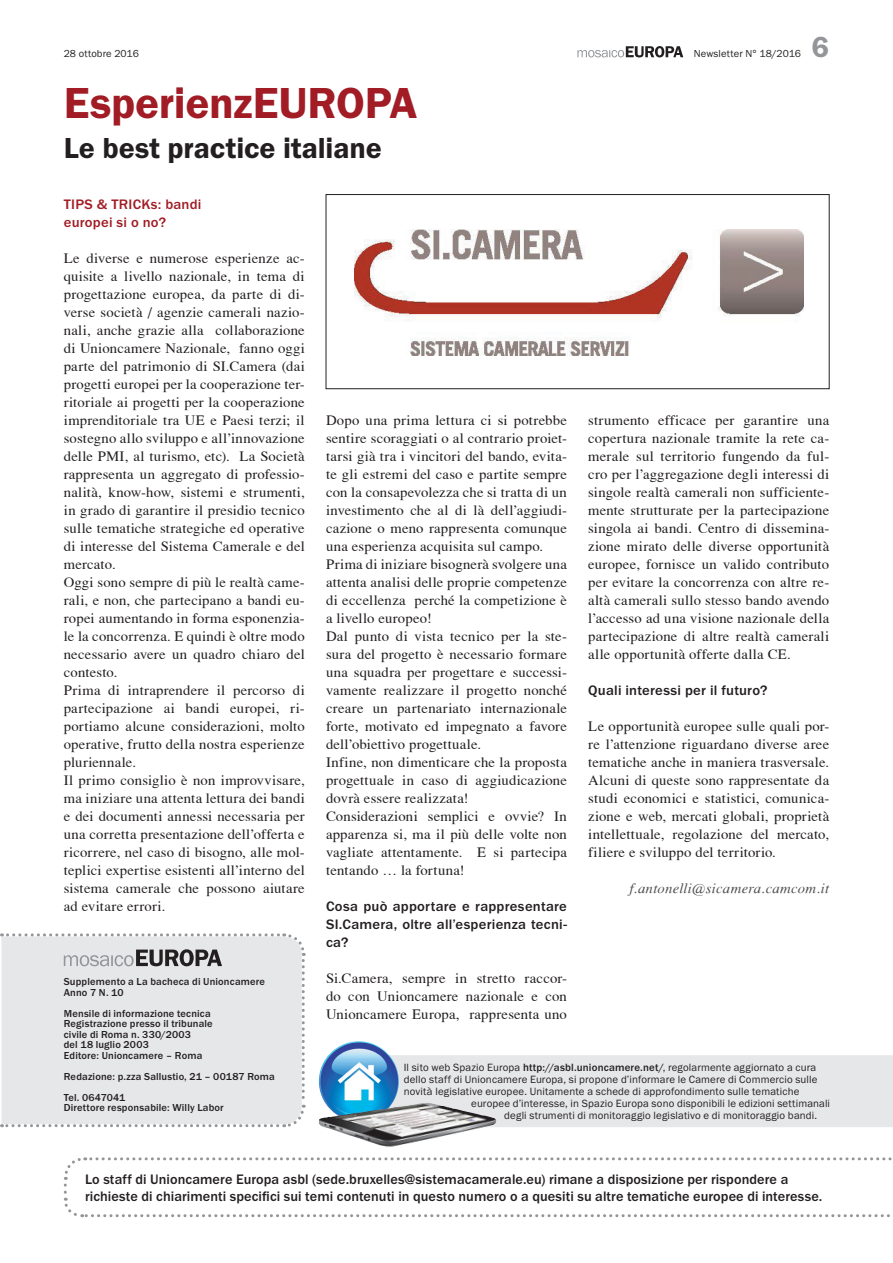
<style>
.page{position:relative;width:893px;height:1263px;background:#fff}
.page>*{position:absolute;margin:0;border:0;box-sizing:border-box;transform-origin:0 0}
.t1{font:600 45px "Franklin Gothic Itc T";letter-spacing:-.005em;color:#a11c25}
.t2{font:600 30px "Franklin Gothic Itc T";color:#231f20}
.t3{font:600 30px "Franklin Gothic Itc T";color:#939598}
.t4{font:14.25px/18px "T Acc LAD";letter-spacing:.015em;color:#231f20;text-align:justify}
.t5{font:500 14.25px/18px "Franklin Gothic Itc T";letter-spacing:.01em;color:#231f20}
.t6{font:500 14.25px/18px "Franklin Gothic Itc T";letter-spacing:.02em;color:#a11c25}
.t7{font:14.25px "T Acc LAD Italic";letter-spacing:.015em;color:#4b4c4d}
.t8{font:10.95px "Franklin Gothic Itc T";letter-spacing:.015em;color:#231f20}
.t9{font:500 10.5px/10.5px "Franklin Gothic Itc T";letter-spacing:.015em;color:#231f20}
.t10{font:10.5px "Franklin Gothic Itc T";letter-spacing:.015em;color:#231f20}
.s1{font-weight:500}
</style>
<div class="page">
<svg style="left:577px;top:46px;width:106px;height:11px"></svg>
<svg style="left:64px;top:1198px;width:826px;height:20px"></svg>
<svg style="left:63px;top:1157px;width:829px;height:35px"></svg>
<svg style="left:1px;top:933px;width:305px;height:195px;background:#e2e3e5"></svg>
<div style="left:390px;top:1055px;width:503px;height:72px;background:#e6e7e9"></div>
<img style="left:319px;top:1041px;width:80px;height:80px;border-radius:40px">
<img style="left:319px;top:1103px;width:177px;height:44px">
<img style="left:354px;top:229px;width:449px;height:126px">
<div style="left:326px;top:194px;width:504px;height:195px;border:1px solid #231f20"></div>
<p class="t10" style="left:64px;top:48px;width:77px">28 ottobre 2016</p>
<p class="t10" style="left:694px;top:48px;width:109px">Newsletter N° 18/2016</p>
<h1 class="t1" style="left:64px;top:77px;width:355px">EsperienzEUROPA</h1>
<h2 class="t2" style="left:64px;top:131px;width:319px">Le best practice italiane</h2>
<h2 class="t3" style="left:812px;top:30px;width:19px">6</h2>
<p class="t6" style="left:64px;top:195px;width:139px">TIPS &amp; TRICKs: bandi europei si o no?</p>
<p class="t4" style="left:64px;top:249px;width:242px;text-align:left">Le diverse e numerose esperienze ac&shy;quisite a livello nazionale, in tema di progettazione europea, da parte di di&shy;verse società / agenzie camerali nazio&shy;nali, anche grazie alla collaborazione di Unioncamere Nazionale, fanno oggi parte del patrimonio di SI.Camera (dai progetti europei per la cooperazione ter&shy;ritoriale ai progetti per la cooperazione imprenditoriale tra UE e Paesi terzi; il sostegno allo sviluppo e all’innovazione delle PMI, al turismo, etc). La Società rappresenta un aggregato di professio&shy;nalità, know-how, sistemi e strumenti, in grado di garantire il presidio tecnico sulle tematiche strategiche ed operative di interesse del Sistema Camerale e del mercato.<br>Oggi sono sempre di più le realtà came&shy;rali, e non, che partecipano a bandi eu&shy;ropei aumentando in forma esponenzia&shy;le la concorrenza. E quindi è oltre modo necessario avere un quadro chiaro del contesto.<br>Prima di intraprendere il percorso di partecipazione ai bandi europei, ri&shy;portiamo alcune considerazioni, molto operative, frutto della nostra esperienze pluriennale.<br>Il primo consiglio è non improvvisare, ma iniziare una attenta lettura dei bandi e dei documenti annessi necessaria per una corretta presentazione dell’offerta e ricorrere, nel caso di bisogno, alle mol&shy;teplici expertise esistenti all’interno del sistema camerale che possono aiutare ad evitare errori.</p>
<p class="t9" style="left:64px;top:976px;width:203px">Supplemento a La bacheca di Unioncamere<br>Anno 7 N. 10</p>
<p class="t9" style="left:64px;top:1008px;width:150px">Mensile di informazione tecnica<br>Registrazione presso il tribunale civile di Roma n. 330/2003<br>del 18 luglio 2003<br>Editore: Unioncamere – Roma</p>
<p class="t9" style="left:64px;top:1065px;width:213px;line-height:21px">Redazione: p.zza Sallustio, 21 – 00187 Roma<br>Tel. 0647041</p>
<p class="t9" style="left:64px;top:1102px;width:161px">Direttore responsabile: Willy Labor</p>
<p class="t4" style="left:326px;top:411px;width:242px;text-align:left">Dopo una prima lettura ci si potrebbe sentire scoraggiati o al contrario proiet&shy;tarsi già tra i vincitori del bando, evita&shy;te gli estremi del caso e partite sempre con la consapevolezza che si tratta di un investimento che al di là dell’aggiudi&shy;cazione o meno rappresenta comunque una esperienza acquisita sul campo.<br>Prima di iniziare bisognerà svolgere una attenta analisi delle proprie competenze di eccellenza perché la competizione è a livello europeo!<br>Dal punto di vista tecnico per la ste&shy;sura del progetto è necessario formare una squadra per progettare e successi&shy;vamente realizzare il progetto nonché creare un partenariato internazionale forte, motivato ed impegnato a favore dell’obiettivo progettuale.<br>Infine, non dimenticare che la proposta progettuale in caso di aggiudicazione dovrà essere realizzata!<br>Considerazioni semplici e ovvie? In apparenza si, ma il più delle volte non vagliate attentamente. E si partecipa tentando … la fortuna!</p>
<p class="t5" style="left:326px;top:897px;width:242px;text-align:justify">Cosa può apportare e rappresentare SI.Camera, oltre all’esperienza tecni&shy;ca?</p>
<p class="t4" style="left:326px;top:969px;width:242px">Si.Camera, sempre in stretto raccor&shy;do con Unioncamere nazionale e con Unioncamere Europa, rappresenta uno</p>
<p class="t4" style="left:588px;top:411px;width:242px">strumento efficace per garantire una copertura nazionale tramite la rete ca&shy;merale sul territorio fungendo da ful&shy;cro per l’aggregazione degli interessi di singole realtà camerali non sufficiente&shy;mente strutturate per la partecipazione singola ai bandi. Centro di dissemina&shy;zione mirato delle diverse opportunità europee, fornisce un valido contributo per evitare la concorrenza con altre re&shy;altà camerali sullo stesso bando avendo l’accesso ad una visione nazionale della partecipazione di altre realtà camerali alle opportunità offerte dalla CE.</p>
<p class="t5" style="left:588px;top:681px;width:181px">Quali interessi per il futuro?</p>
<p class="t4" style="left:588px;top:717px;width:242px">Le opportunità europee sulle quali por&shy;re l’attenzione riguardano diverse aree tematiche anche in maniera trasversale.<br>Alcuni di queste sono rappresentate da studi economici e statistici, comunica&shy;zione e web, mercati globali, proprietà intellettuale, regolazione del mercato, filiere e sviluppo del territorio.</p>
<p class="t7" style="left:630px;top:880px;width:201px">f.antonelli@sicamera.camcom.it</p>
<p class="t8" style="left:404px;top:1060px;width:414px">Il sito web Spazio Europa <span class="s1">http://asbl.unioncamere.net/</span>, regolarmente aggiornato a cura</p>
<p class="t8" style="left:404px;top:1072px;width:415px">dello staff di Unioncamere Europa, si propone d’informare le Camere di Commercio sulle</p>
<p class="t8" style="left:404px;top:1084px;width:397px">novità legislative europee. Unitamente a schede di approfondimento sulle tematiche</p>
<p class="t8" style="left:471px;top:1096px;width:360px">europee d’interesse, in Spazio Europa sono disponibili le edizioni settimanali</p>
<p class="t8" style="left:504px;top:1109px;width:314px">degli strumenti di monitoraggio legislativo e di monitoraggio bandi.</p>
<p class="t5" style="left:85px;top:1171px;width:739px;line-height:17.1px">Lo staff di Unioncamere Europa asbl (sede.bruxelles@sistemacamerale.eu) rimane a disposizione per rispondere a richieste di chiarimenti specifici sui temi contenuti in questo numero o a quesiti su altre tematiche europee di interesse.</p>
</div>
